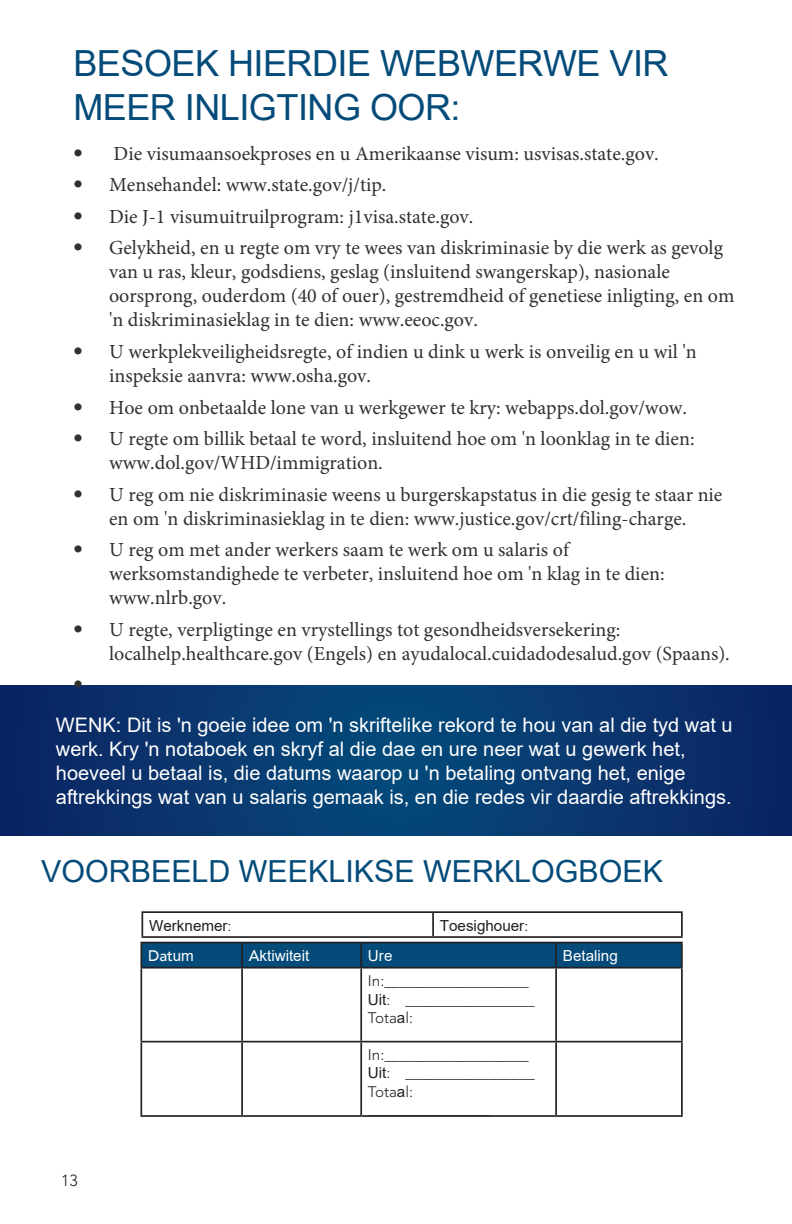
<style>
.page{position:relative;width:792px;height:1224px;background:#fff}
.page>*{position:absolute;margin:0;border:0;box-sizing:border-box;transform-origin:0 0}
.t1{font:36px/44px "Arial";letter-spacing:-.015em;color:#044b7a}
.t2{font:30.4px "Arial";color:#044b7a}
.t3{font:20px/24px "Minion Pro";color:#312f30}
.t4{font:20px/24px "Arial";color:#fff}
.t5{font:300 20px "Avenir";color:#312f30}
.t6{font:300 16px "Avenir";color:#231f20}
.t7{font:300 15.2px/18px "Avenir";color:#231f20}
.t8{font:15.2px "Arial";color:#231f20}
.t9{font:15.2px "Arial";color:#fff}
.t10{font:500 15.2px "Avenir";color:#fff}
.s1{font-family:"Avenir";font-weight:300}
.s2{font-family:"Arial";font-weight:400}
.s3{font-family:"Avenir";font-weight:500}
</style>
<div class="page">
<svg style="left:0;top:685px;width:792px;height:150px;background:#08366d"></svg>
<svg style="left:142px;top:943px;width:539px;height:24px;background:#044977"></svg>
<hr style="left:140px;top:942px;width:102px;height:1px;background:#231f20">
<hr style="left:140px;top:943px;width:2px;height:24px;background:#231f20">
<hr style="left:242px;top:942px;width:119px;height:1px;background:#231f20">
<hr style="left:241px;top:943px;width:2px;height:24px;background:#231f20">
<hr style="left:361px;top:942px;width:195px;height:1px;background:#231f20">
<hr style="left:360px;top:943px;width:2px;height:24px;background:#231f20">
<hr style="left:556px;top:942px;width:127px;height:1px;background:#231f20">
<hr style="left:555px;top:943px;width:2px;height:24px;background:#231f20">
<hr style="left:681px;top:943px;width:2px;height:24px;background:#231f20">
<hr style="left:140px;top:967px;width:102px;height:2px;background:#231f20">
<hr style="left:140px;top:969px;width:2px;height:72px;background:#231f20">
<hr style="left:242px;top:967px;width:119px;height:2px;background:#231f20">
<hr style="left:241px;top:969px;width:2px;height:72px;background:#231f20">
<hr style="left:361px;top:967px;width:195px;height:2px;background:#231f20">
<hr style="left:360px;top:969px;width:2px;height:72px;background:#231f20">
<hr style="left:556px;top:967px;width:127px;height:2px;background:#231f20">
<hr style="left:555px;top:969px;width:2px;height:72px;background:#231f20">
<hr style="left:681px;top:969px;width:2px;height:72px;background:#231f20">
<hr style="left:140px;top:1041px;width:102px;height:1px;background:#231f20">
<hr style="left:140px;top:1042px;width:2px;height:73px;background:#231f20">
<hr style="left:242px;top:1041px;width:119px;height:1px;background:#231f20">
<hr style="left:241px;top:1042px;width:2px;height:73px;background:#231f20">
<hr style="left:361px;top:1041px;width:195px;height:1px;background:#231f20">
<hr style="left:360px;top:1042px;width:2px;height:73px;background:#231f20">
<hr style="left:556px;top:1041px;width:127px;height:1px;background:#231f20">
<hr style="left:555px;top:1042px;width:2px;height:73px;background:#231f20">
<hr style="left:681px;top:1042px;width:2px;height:73px;background:#231f20">
<hr style="left:140px;top:1115px;width:102px;height:2px;background:#231f20">
<hr style="left:242px;top:1115px;width:119px;height:2px;background:#231f20">
<hr style="left:361px;top:1115px;width:195px;height:2px;background:#231f20">
<hr style="left:556px;top:1115px;width:127px;height:2px;background:#231f20">
<hr style="left:142px;top:911px;width:291px;height:2px;background:#231f20">
<svg style="left:142px;top:913px;width:1px;height:23px"></svg>
<hr style="left:433px;top:911px;width:250px;height:2px;background:#231f20">
<hr style="left:432px;top:913px;width:2px;height:23px;background:#231f20">
<hr style="left:681px;top:913px;width:2px;height:23px;background:#231f20">
<hr style="left:142px;top:936px;width:291px;height:2px;background:#231f20">
<hr style="left:433px;top:936px;width:250px;height:2px;background:#231f20">
<p class="t1" style="left:73px;top:41px;width:597px">BESOEK HIERDIE WEBWERWE VIR<br>MEER INLIGTING OOR:</p>
<p class="t3" style="left:73px;top:141px;width:587px"><span class="s1">•</span> Die visumaansoekproses en u Amerikaanse visum: usvisas.state.gov.</p>
<p class="t3" style="left:73px;top:173px;width:315px"><span class="s1">•</span> Mensehandel: www.state.gov/j/tip.</p>
<p class="t3" style="left:73px;top:205px;width:402px"><span class="s1">•</span> Die J-1 visumuitruilprogram: j1visa.state.gov.</p>
<p class="t3" style="left:109px;top:236px;width:627px;text-indent:-36px"><span class="s1">•</span> Gelykheid, en u regte om vry te wees van diskriminasie by die werk as gevolg van u ras, kleur, godsdiens, geslag (insluitend swangerskap), nasionale oorsprong, ouderdom (40 of ouer), gestremdheid of genetiese inligting, en om 'n diskriminasieklag in te dien: www.eeoc.gov.</p>
<p class="t3" style="left:109px;top:340px;width:589px;text-indent:-36px"><span class="s1">•</span> U werkplekveiligheidsregte, of indien u dink u werk is onveilig en u wil 'n inspeksie aanvra: www.osha.gov.</p>
<p class="t3" style="left:73px;top:395px;width:616px"><span class="s1">•</span> Hoe om onbetaalde lone van u werkgewer te kry: webapps.dol.gov/wow.</p>
<p class="t3" style="left:109px;top:427px;width:587px;text-indent:-36px"><span class="s1">•</span> U regte om billik betaal te word, insluitend hoe om 'n loonklag in te dien: www.dol.gov/WHD/immigration.</p>
<p class="t3" style="left:73px;top:482px;width:651px;text-align:center"><span class="s1">•</span> U reg om nie diskriminasie weens u burgerskapstatus in die gesig te staar nie en om 'n diskriminasieklag in te dien: www.justice.gov/crt/filing-charge.</p>
<p class="t3" style="left:109px;top:538px;width:557px;text-indent:-36px"><span class="s1">•</span> U reg om met ander werkers saam te werk om u salaris of werksomstandighede te verbeter, insluitend hoe om 'n klag in te dien: www.nlrb.gov.</p>
<p class="t3" style="left:109px;top:618px;width:622px;text-indent:-36px"><span class="s1">•</span> U regte, verpligtinge en vrystellings tot gesondheidsversekering: localhelp.healthcare.gov (Engels) en ayudalocal.cuidadodesalud.gov (Spaans).</p>
<p class="t5" style="left:73px;top:673px;width:11px">•</p>
<p class="t4" style="left:56px;top:713px;width:678px">WENK: Dit is 'n goeie idee om 'n skriftelike rekord te hou van al die tyd wat u werk. Kry 'n notaboek en skryf al die dae en ure neer wat u gewerk het, hoeveel u betaal is, die datums waarop u 'n betaling ontvang het, enige aftrekkings wat van u salaris gemaak is, en die redes vir daardie aftrekkings.</p>
<p class="t2" style="left:41px;top:850px;width:623px">VOORBEELD WEEKLIKSE WERKLOGBOEK</p>
<p class="t8" style="left:149px;top:915px;width:84px">Werknemer<span class="s1">:</span></p>
<p class="t8" style="left:440px;top:915px;width:90px">Toesighouer<span class="s1">:</span></p>
<p class="t6" style="left:61px;top:1171px;width:18px">13</p>
<p class="t10" style="left:148px;top:947px;width:47px">Dat<span class="s2">um</span></p>
<p class="t9" style="left:249px;top:945px;width:62px"><span class="s3">A</span>ktiwiteit</p>
<p class="t9" style="left:368px;top:945px;width:26px">Ure</p>
<p class="t9" style="left:563px;top:945px;width:56px">Betaling</p>
<p class="t7" style="left:368px;top:971px;width:168px">In:___________________<br><span class="s2">Uit</span>: _________________<br>Tota<span class="s2">a</span>l:</p>
<p class="t7" style="left:368px;top:1046px;width:168px">In:___________________<br><span class="s2">Uit</span>: _________________<br>Tota<span class="s2">a</span>l: ________________</p>
</div>
